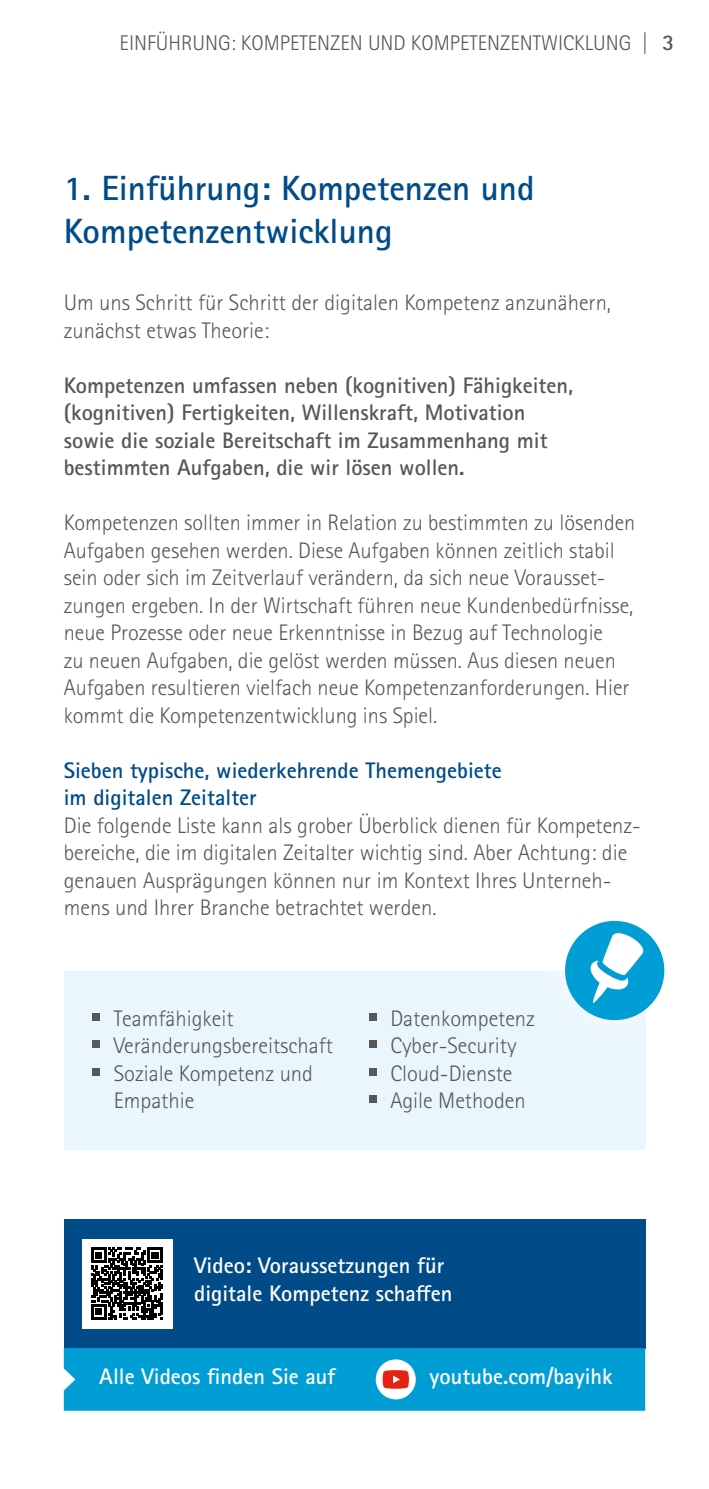
<style>
.page{position:relative;width:709px;height:1489px;background:#fff}
.page>*{position:absolute;margin:0;border:0;box-sizing:border-box;transform-origin:0 0}
.t1{font:700 35px/42.5px "Rotis Sans Serif Std";color:#004b88}
.t2{font:300 22.5px/27.5px "Rotis Sans Serif Std";color:#575756}
.t3{font:700 22.5px/27.5px "Rotis Sans Serif Std";color:#575756}
.t4{font:700 22.5px/27.5px "Rotis Sans Serif Std";color:#fff}
.t5{font:700 22.5px/27.5px "Rotis Sans Serif Std";color:#004b88}
.t6{font:300 21.25px "Rotis Sans Serif Std";color:#575756}
.s1{font-weight:700;font-size:22.5px}
</style>
<div class="page">
<div style="left:64px;top:970px;width:581px;height:179px;background:#eaf6fe"></div>
<div style="left:64px;top:1219px;width:581px;height:130px;background:#004b88"></div>
<div style="left:92px;top:1012px;width:8px;height:8px;background:#575756"></div>
<div style="left:92px;top:1040px;width:8px;height:8px;background:#575756"></div>
<div style="left:92px;top:1067px;width:8px;height:8px;background:#575756"></div>
<div style="left:533px;top:888px;width:163px;height:164px;background:#fff;opacity:.75"></div>
<div style="left:565px;top:920px;width:99px;height:100px;background:#009ed4;border-radius:50%"></div>
<svg style="left:590px;top:933px;width:53px;height:70px"></svg>
<div style="left:82px;top:1238px;width:91px;height:90px;background:#fff"></div>
<svg style="left:91px;top:1247px;width:72px;height:72px"></svg>
<div style="left:64px;top:1348px;width:581px;height:62px;background:#009ed4"></div>
<div style="left:369px;top:1012px;width:7px;height:8px;background:#575756"></div>
<div style="left:369px;top:1040px;width:7px;height:8px;background:#575756"></div>
<div style="left:369px;top:1067px;width:7px;height:8px;background:#575756"></div>
<div style="left:369px;top:1095px;width:7px;height:7px;background:#575756"></div>
<p class="t6" style="left:120px;top:31px;width:556px">Einführung: Kompetenzen und Kompetenzentwicklung | <span class="s1">3</span></p>
<h1 class="t1" style="left:64px;top:167px;width:472px">1. Einführung: Kompetenzen und<br>Kompetenzentwicklung</h1>
<p class="t2" style="left:64px;top:289px;width:549px">U m uns Schritt für Schritt der digitalen Kompetenz anzunähern, zunächst etwas Theorie:</p>
<p class="t3" style="left:64px;top:371px;width:511px">Kompetenzen umfassen neben (kognitiven) Fähigkeiten, (kognitiven) Fertigkeiten, Willenskraft, Motivation sowie die soziale Bereitschaft im Zusammenhang mit bestimmten Aufgaben, die wir lösen wollen.</p>
<p class="t2" style="left:64px;top:509px;width:573px">Kompetenzen sollten immer in Relation zu bestimmten zu lösenden Aufgaben gesehen werden. Diese Aufgaben können zeitlich stabil sein oder sich im Zeitverlauf verändern, da sich neue Vorausset&shy;zungen ergeben. I n der Wirtschaft führen neue Kundenbedürfnisse, neue Prozesse oder neue Erkenntnisse in Bezug auf Technologie<br>zu neuen Aufgaben, die gelöst werden müssen. Aus diesen neuen Aufgaben resultieren vielfach neue Kompetenzanforderungen. Hier kommt die Kompetenzentwicklung ins Spiel.</p>
<p class="t5" style="left:64px;top:756px;width:439px">Sieben typische, wiederkehrende Themengebiete im digitalen Zeitalter</p>
<p class="t2" style="left:64px;top:812px;width:579px">Die folgende Liste kann als grober Überblick dienen für Kompetenz&shy;bereiche, die im digitalen Zeitalter wichtig sind. Aber Achtung: die genauen Ausprägungen können nur im Kontext I hres U nterneh&shy;mens und I hrer Branche betrachtet werden.</p>
<p class="t2" style="left:114px;top:1004px;width:221px">Teamfähigkeit<br>Veränderungsbereitschaft<br>Soziale Kompetenz und<br>Empathie</p>
<p class="t2" style="left:390px;top:1004px;width:146px">Datenkompetenz<br>Cyber-Security<br>Cloud-Dienste<br>Agile Methoden</p>
<p class="t4" style="left:194px;top:1251px;width:260px">Video: Voraussetzungen für digitale Kompetenz schaffen</p>
<p class="t4" style="left:99px;top:1362px;width:238px">Alle Videos finden Sie auf</p>
<p class="t4" style="left:429px;top:1362px;width:184px">youtube.com/bayihk</p>
</div>
